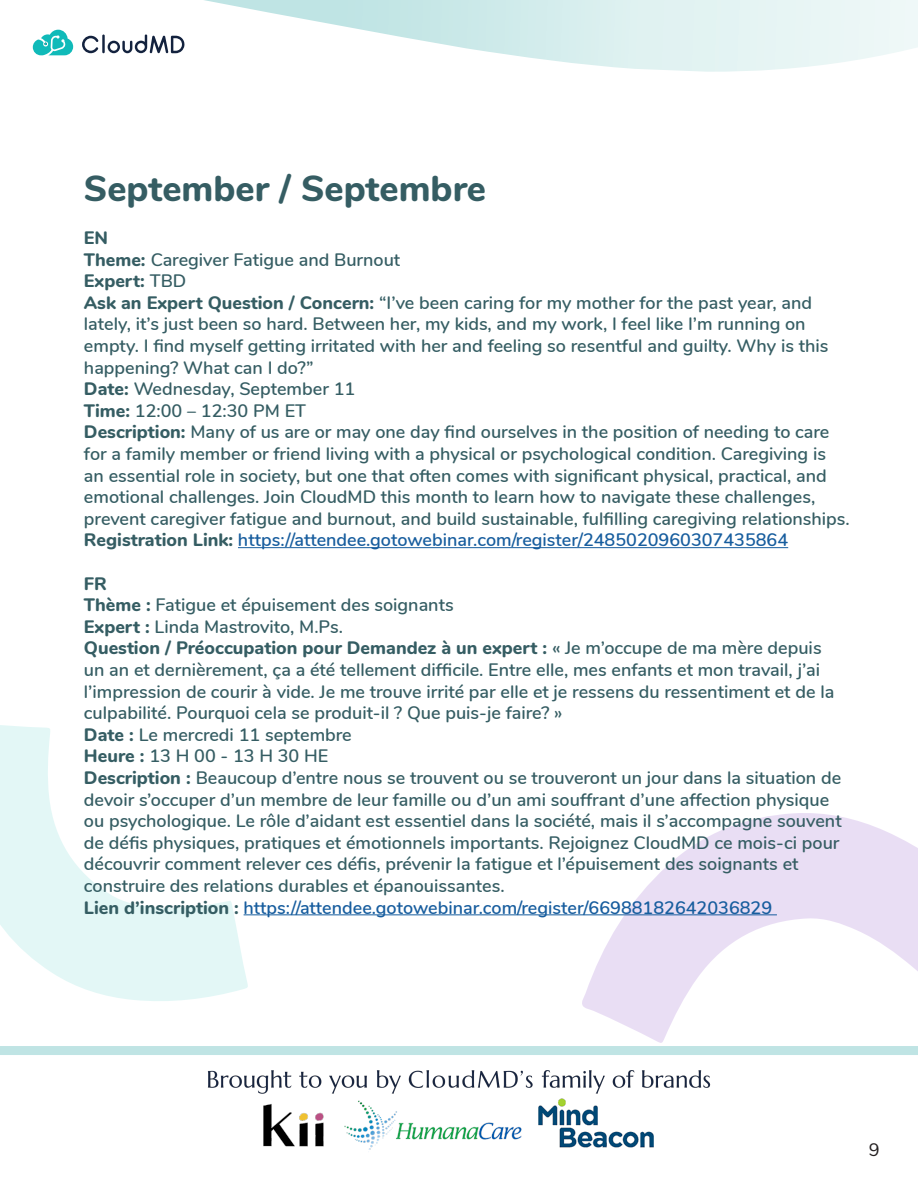
<style>
.page{position:relative;width:918px;height:1188px;background:#fff}
.page>*{position:absolute;margin:0;border:0;box-sizing:border-box;transform-origin:0 0}
.t1{font:800 36px "Nunito";color:#355d63}
.t2{font:600 18px/21.6px "Nunito";color:#355d63}
.t3{font:600 18px "Nunito";color:#175d9e}
.t4{font:800 18px "Nunito";color:#355d63}
.t5{font:18px "Nunito";color:#231f20}
.s1{font-weight:800}
.s2{font-weight:600}
.s3{font-weight:800;color:#355d63}
</style>
<div class="page">
<div style="left:0;top:1046px;width:918px;height:9px;background:#bfe4e4"></div>
<img style="left:207px;top:1070px;width:504px;height:82px">
<svg style="left:32px;top:0;width:886px;height:72px"></svg>
<svg style="left:0;top:725px;width:248px;height:276px"></svg>
<svg style="left:580px;top:813px;width:338px;height:230px"></svg>
<hr style="left:238px;top:547px;width:550px;height:1px;background:#175d9e">
<hr style="left:244px;top:914px;width:533px;height:1px;background:#175d9e">
<p class="t1" style="left:84px;top:162px;width:404px">September / Septembre</p>
<p class="t4" style="left:84px;top:224px;width:26px">EN</p>
<p class="t2" style="left:84px;top:247px;width:318px"><span class="s1">Theme:</span> Caregiver Fatigue and Burnout</p>
<p class="t4" style="left:84px;top:268px;width:104px">Expert: <span class="s2">TBD</span></p>
<p class="t2" style="left:84px;top:291px;width:746px"><span class="s1">Ask an Expert Question / Concern:</span> “I’ve been caring for my mother for the past year, and lately, it’s just been so hard. Between her, my kids, and my work, I feel like I’m running on empty. I find myself getting irritated with her and feeling so resentful and guilty. Why is this happening? What can I do?”</p>
<p class="t2" style="left:84px;top:377px;width:273px"><span class="s1">Date:</span> Wednesday, September 11</p>
<p class="t2" style="left:84px;top:399px;width:224px"><span class="s1">Time:</span> 12:00 – 12:30 PM ET</p>
<p class="t2" style="left:84px;top:420px;width:767px"><span class="s1">Description:</span> Many of us are or may one day find ourselves in the position of needing to care for a family member or friend living with a physical or psychological condition. Caregiving is an essential role in society, but one that often comes with significant physical, practical, and emotional challenges. Join CloudMD this month to learn how to navigate these challenges, prevent caregiver fatigue and burnout, and build sustainable, fulfilling caregiving relationships.</p>
<p class="t3" style="left:84px;top:527px;width:706px"><span class="s3">Registration Link:</span> https://attendee.gotowebinar.com/register/2485020960307435864</p>
<p class="t4" style="left:84px;top:570px;width:24px">FR</p>
<p class="t2" style="left:84px;top:593px;width:371px"><span class="s1">Thème :</span> Fatigue et épuisement des soignants</p>
<p class="t2" style="left:84px;top:615px;width:260px"><span class="s1">Expert :</span> Linda Mastrovito, M.Ps.</p>
<p class="t2" style="left:84px;top:636px;width:752px"><span class="s1">Question / Préoccupation pour Demandez à un expert :</span> « Je m’occupe de ma mère depuis un an et dernièrement, ça a été tellement difficile. Entre elle, mes enfants et mon travail, j’ai l’impression de courir à vide. Je me trouve irrité par elle et je ressens du ressentiment et de la culpabilité. Pourquoi cela se produit-il ? Que puis-je faire? »</p>
<p class="t2" style="left:84px;top:723px;width:269px"><span class="s1">Date :</span> Le mercredi 11 septembre</p>
<p class="t2" style="left:84px;top:744px;width:246px"><span class="s1">Heure :</span> 13 H 00 - 13 H 30 HE</p>
<p class="t2" style="left:84px;top:766px;width:759px"><span class="s1">Description :</span> Beaucoup d’entre nous se trouvent ou se trouveront un jour dans la situation de devoir s’occuper d’un membre de leur famille ou d’un ami souffrant d’une affection physique ou psychologique. Le rôle d’aidant est essentiel dans la société, mais il s’accompagne souvent de défis physiques, pratiques et émotionnels importants. Rejoignez CloudMD ce mois-ci pour découvrir comment relever ces défis, prévenir la fatigue et l’épuisement des soignants et construire des relations durables et épanouissantes.</p>
<p class="t3" style="left:84px;top:894px;width:690px"><span class="s3">Lien d’inscription :</span> https://attendee.gotowebinar.com/register/66988182642036829</p>
<p class="t5" style="left:869px;top:1137px;width:12px">9</p>
</div>
